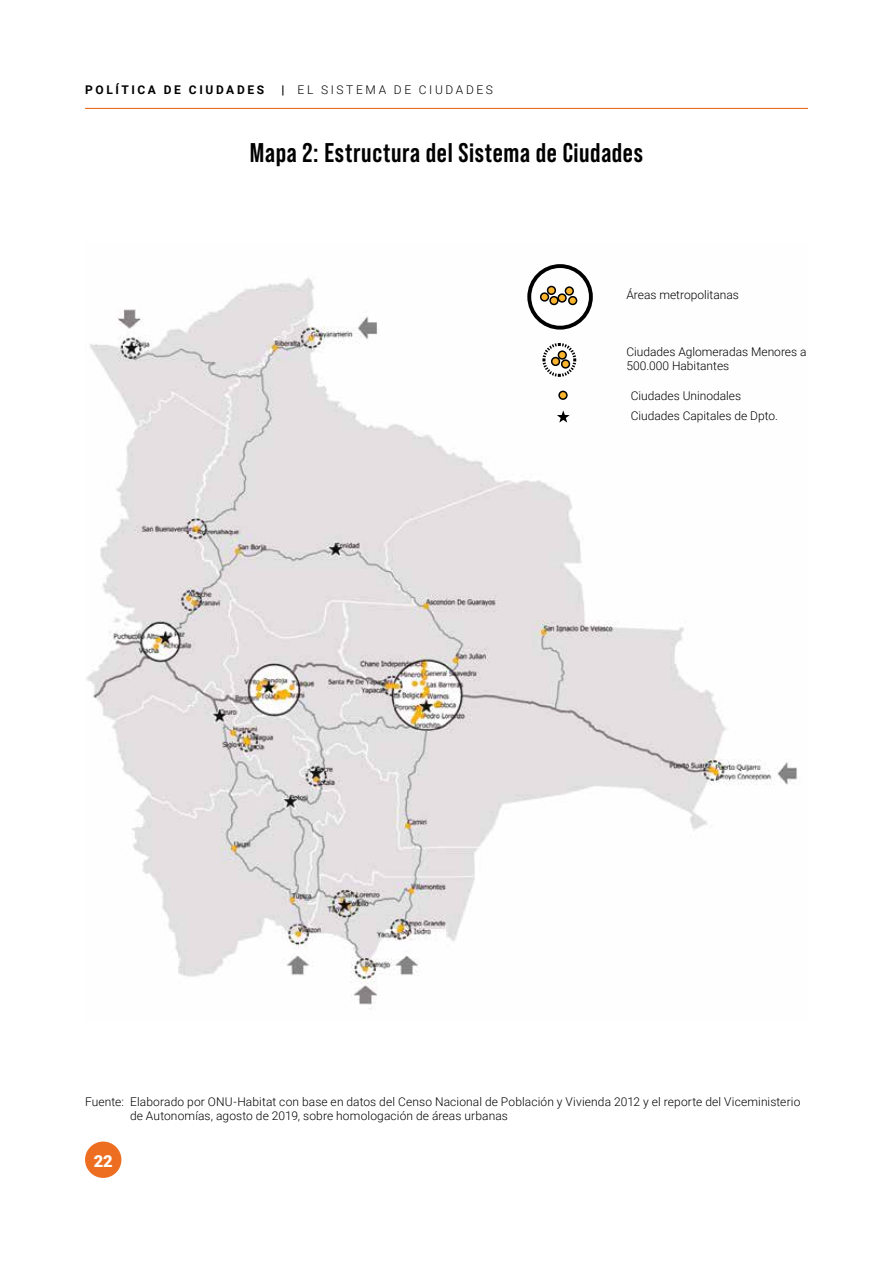
<style>
.page{position:relative;width:893px;height:1263px;background:#fff}
.page>*{position:absolute;margin:0;border:0;box-sizing:border-box;transform-origin:0 0}
.t1{font:700 27px "Bebas Neue Pro";letter-spacing:.025em;color:#000}
.t2{font:900 16.5px "Roboto";color:#fff}
.t3{font:300 12px/14.4px "Roboto";letter-spacing:.01em;color:#000}
.t4{font:300 12px "Roboto";letter-spacing:.22em;color:#000}
.t5{font:700 12px "Roboto";letter-spacing:.22em;color:#000}
.s1{font-weight:700}
</style>
<div class="page">
<hr style="left:85px;top:108px;width:723px;height:1px;background:#ed6e21">
<div style="left:85px;top:1141px;width:36px;height:37px;background:#ed6e21;border-radius:50%"></div>
<img style="left:86px;top:277px;width:712px;height:732px">
<svg style="left:527px;top:264px;width:66px;height:66px"></svg>
<div style="left:548px;top:286px;width:7px;height:8px;background:#fab42d;border-radius:50%"></div>
<div style="left:547px;top:286px;width:9px;height:9px;border:2px solid #000;border-radius:50%"></div>
<div style="left:541px;top:293px;width:7px;height:8px;background:#fab42d;border-radius:50%"></div>
<div style="left:540px;top:292px;width:9px;height:10px;border:2px solid #000;border-radius:50%"></div>
<div style="left:550px;top:297px;width:8px;height:7px;background:#fab42d;border-radius:50%"></div>
<div style="left:549px;top:296px;width:10px;height:9px;border:2px solid #000;border-radius:50%"></div>
<div style="left:558px;top:294px;width:8px;height:8px;background:#fab42d;border-radius:50%"></div>
<div style="left:557px;top:293px;width:10px;height:10px;border:2px solid #000;border-radius:50%"></div>
<div style="left:565px;top:287px;width:8px;height:8px;background:#fab42d;border-radius:50%"></div>
<div style="left:565px;top:286px;width:9px;height:10px;border:2px solid #000;border-radius:50%"></div>
<div style="left:569px;top:297px;width:8px;height:7px;background:#fab42d;border-radius:50%"></div>
<div style="left:568px;top:296px;width:9px;height:9px;border:2px solid #000;border-radius:50%"></div>
<div style="left:559px;top:391px;width:8px;height:8px;background:#fab42d;border-radius:50%"></div>
<div style="left:558px;top:391px;width:10px;height:9px;border:2px solid #000;border-radius:50%"></div>
<svg style="left:541px;top:341px;width:37px;height:38px"></svg>
<svg style="left:557px;top:410px;width:13px;height:13px"></svg>
<p class="t5" style="left:85px;top:81px;width:181px">POLÍTICA DE CIUDADES</p>
<p class="t4" style="left:281px;top:81px;width:213px"><span class="s1">|</span> EL SISTEMA DE CIUDADES</p>
<h1 class="t1" style="left:250px;top:137px;width:395px">Mapa 2: Estructura del Sistema de Ciudades</h1>
<p class="t3" style="left:626px;top:288px;width:114px">Áreas metropolitanas</p>
<p class="t3" style="left:626px;top:344px;width:182px">Ciudades Aglomeradas Menores a<br>500.000 Habitantes</p>
<p class="t3" style="left:631px;top:385px;width:149px;line-height:19.8px">Ciudades Uninodales<br>Ciudades Capitales de Dpto.</p>
<p class="t3" style="left:130px;top:1094px;width:672px;text-indent:-45px">Fuente: Elaborado por ONU-Habitat con base en datos del Censo Nacional de Población y Vivienda 2012 y el reporte del Viceministerio de Autonomías, agosto de 2019, sobre homologación de áreas urbanas</p>
<h2 class="t2" style="left:94px;top:1150px;width:21px">22</h2>
</div>
